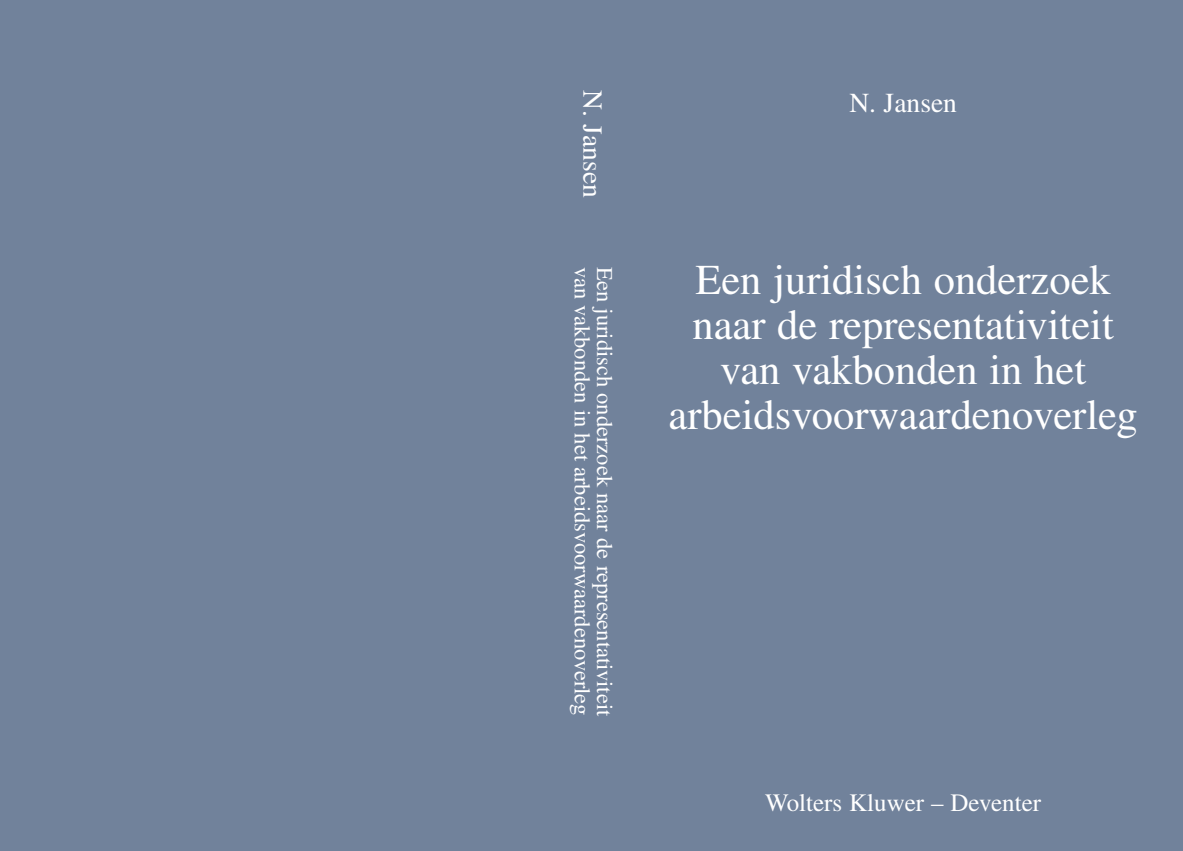
<style>
.page{position:relative;width:1183px;height:851px;background:#fff}
.page>*{position:absolute;margin:0;border:0;box-sizing:border-box;transform-origin:0 0}
.t1{font:42.5px/45px "Times";color:#fff;text-align:center}
.t2{font:27.5px "Times";color:#fff}
.t3{font:25px "Times";color:#fff}
.t4{font:22.5px/22.5px "Times";color:#fff}
</style>
<div class="page">
<div style="left:0;top:0;width:1182px;height:851px;background:#71829b"></div>
<p class="t2" style="left:602px;top:90px;width:109px;rotate:90deg">N. Jansen</p>
<p class="t4" style="left:613px;top:267px;width:451px;rotate:90deg">Een juridisch onderzoek naar de representativiteit van vakbonden in het arbeidsvoorwaardenoverleg</p>
<p class="t2" style="left:849px;top:93px;width:109px">N. Jansen</p>
<h1 class="t1" style="left:668px;top:262px;width:470px">Een juridisch onderzoek naar de representativiteit van vakbonden in het arbeidsvoorwaardenoverleg</h1>
<p class="t3" style="left:765px;top:793px;width:277px">Wolters Kluwer – Deventer</p>
</div>
